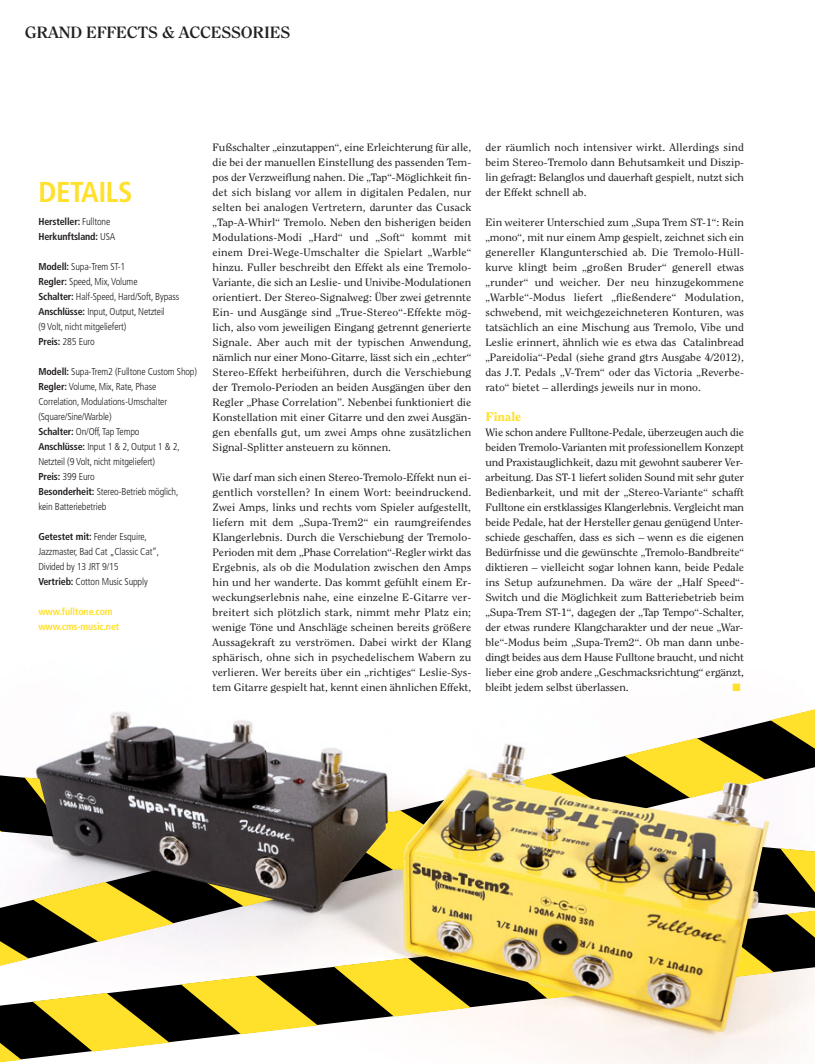
<style>
.page{position:relative;width:815px;height:1064px;background:#fff}
.page>*{position:absolute;margin:0;border:0;box-sizing:border-box;transform-origin:0 0}
.t1{font:700 condensed 28.75px "Frutiger LT Std";letter-spacing:-.015em;color:#ffe02a}
.t2{font:700 16.25px "Clearface Std";letter-spacing:-.015em;color:#231f20;scale:1.1 1}
.t3{font:800 12.5px "Clearface Std";color:#ffe02a;scale:1.1 1}
.t4{font:10.62px/15px "Clearface Std";letter-spacing:-.005em;color:#231f20;text-align:justify;scale:1.1 1}
.t5{font:10.62px "Zapf Dingbats";color:#ffe02a}
.t6{font:300 condensed 10px/15px "Frutiger LT Std";letter-spacing:-.015em;color:#231f20}
.t7{font:700 condensed 10px/15px "Frutiger LT Std";letter-spacing:-.015em;color:#231f20}
.t8{font:700 condensed 10px/15px "Frutiger LT Std";letter-spacing:-.015em;color:#ffe02a}
.s1{font-weight:300}
.s2{font-weight:700}
</style>
<div class="page">
<svg style="left:514px;top:999px;width:294px;height:65px;fill:#fcf5f2"></svg>
<svg style="left:0;top:767px;width:278px;height:296px"></svg>
<svg style="left:768px;top:709px;width:47px;height:290px"></svg>
<img style="left:38px;top:712px;width:730px;height:318px">
<h2 class="t2" style="left:25px;top:23px;width:243px">GRAND EFFECTS &amp; ACCESSORIES</h2>
<h1 class="t1" style="left:38px;top:177px;width:96px">DETAILS</h1>
<p class="t7" style="left:38px;top:214px;width:79px">Hersteller: <span class="s1">Fulltone<br></span>Herkunftsland: <span class="s1">USA</span></p>
<p class="t6" style="left:38px;top:259px;width:142px"><span class="s2">Modell:</span> Supa-Trem ST-1<br><span class="s2">Regler:</span> Speed, Mix, Volume<br><span class="s2">Schalter:</span> Half-Speed, Hard/Soft, Bypass<br><span class="s2">Anschlüsse:</span> Input, Output, Netzteil<br>(9 Volt, nicht mitgeliefert)<br><span class="s2">Preis:</span> 285 Euro</p>
<p class="t6" style="left:38px;top:364px;width:160px"><span class="s2">Modell:</span> Supa-Trem2 (Fulltone Custom Shop)<br><span class="s2">Regler:</span> Volume, Mix, Rate, Phase<br>Correlation, Modulations-Umschalter (Square/Sine/Warble)<br><span class="s2">Schalter:</span> On/Off, Tap Tempo<br><span class="s2">Anschlüsse:</span> Input 1 &amp; 2, Output 1 &amp; 2,<br>Netzteil (9 Volt, nicht mitgeliefert)<br><span class="s2">Preis:</span> 399 Euro<br><span class="s2">Besonderheit:</span> Stereo-Betrieb möglich,<br>kein Batteriebetrieb</p>
<p class="t6" style="left:38px;top:529px;width:122px"><span class="s2">Getestet mit:</span> Fender Esquire,<br>Jazzmaster, Bad Cat „Classic Cat“,<br>Divided by 13 JRT 9/15<br><span class="s2">Vertrieb:</span> Cotton Music Supply</p>
<p class="t8" style="left:38px;top:604px;width:83px">www.fulltone.com www.cms-music.net</p>
<p class="t4" style="left:213px;top:140px;width:237px">Fußschalter „einzutappen“, eine Erleichterung für alle, die bei der manuellen Einstellung des passenden Tem&shy;pos der Verzweiflung nahen. Die „Tap“-Möglichkeit fin&shy;det sich bislang vor allem in digitalen Pedalen, nur selten bei analogen Vertretern, darunter das Cusack „Tap-A-Whirl“ Tremolo. Neben den bisherigen beiden Modulations-Modi „Hard“ und „Soft“ kommt mit einem Drei-Wege-Umschalter die Spielart „Warble“ hinzu. Fuller beschreibt den Effekt als eine Tremolo-Variante, die sich an Leslie- und Univibe-Modulationen orientiert. Der Stereo-Signalweg: Über zwei getrennte Ein- und Ausgänge sind „True-Stereo“-Effekte mög&shy;lich, also vom jeweiligen Eingang getrennt generierte Signale. Aber auch mit der typischen Anwendung, nämlich nur einer Mono-Gitarre, lässt sich ein „echter“ Stereo-Effekt herbeiführen, durch die Verschiebung der Tremolo-Perioden an beiden Ausgängen über den Regler „Phase Correlation”. Nebenbei funktioniert die Konstellation mit einer Gitarre und den zwei Ausgän&shy;gen ebenfalls gut, um zwei Amps ohne zusätzlichen Signal-Splitter ansteuern zu können.</p>
<p class="t4" style="left:213px;top:470px;width:237px">Wie darf man sich einen Stereo-Tremolo-Effekt nun ei&shy;gentlich vorstellen? In einem Wort: beeindruckend.<br>Zwei Amps, links und rechts vom Spieler aufgestellt, liefern mit dem „Supa-Trem2“ ein raumgreifendes Klangerlebnis. Durch die Verschiebung der Tremolo-Perioden mit dem „Phase Correlation“-Regler wirkt das Ergebnis, als ob die Modulation zwischen den Amps hin und her wanderte. Das kommt gefühlt einem Er&shy;weckungserlebnis nahe, eine einzelne E-Gitarre ver&shy;breitert sich plötzlich stark, nimmt mehr Platz ein; wenige Töne und Anschläge scheinen bereits größere Aussagekraft zu verströmen. Dabei wirkt der Klang sphärisch, ohne sich in psychedelischem Wabern zu verlieren. Wer bereits über ein „richtiges“ Leslie-Sys&shy;tem Gitarre gespielt hat, kennt einen ähnlichen Effekt,</p>
<p class="t4" style="left:485px;top:140px;width:237px">der räumlich noch intensiver wirkt. Allerdings sind beim Stereo-Tremolo dann Behutsamkeit und Diszip&shy;lin gefragt: Belanglos und dauerhaft gespielt, nutzt sich der Effekt schnell ab.</p>
<p class="t4" style="left:485px;top:215px;width:237px">Ein weiterer Unterschied zum „Supa Trem ST-1“: Rein „mono“, mit nur einem Amp gespielt, zeichnet sich ein genereller Klangunterschied ab. Die Tremolo-Hüll&shy;kurve klingt beim „großen Bruder“ generell etwas „runder“ und weicher. Der neu hinzugekommene „Warble“-Modus liefert „fließendere“ Modulation, schwebend, mit weichgezeichneteren Konturen, was tatsächlich an eine Mischung aus Tremolo, Vibe und Leslie erinnert, ähnlich wie es etwa das Catalinbread „Pareidolia“-Pedal (siehe grand gtrs Ausgabe 4/2012), das J.T. Pedals „V-Trem“ oder das Victoria „Reverbe&shy;rato“ bietet – allerdings jeweils nur in mono.</p>
<p class="t3" style="left:485px;top:409px;width:34px">Finale</p>
<p class="t4" style="left:485px;top:425px;width:237px">Wie schon andere Fulltone-Pedale, überzeugen auch die beiden Tremolo-Varianten mit professionellem Konzept und Praxistauglichkeit, dazu mit gewohnt sauberer Ver&shy;arbeitung. Das ST-1 liefert soliden Sound mit sehr guter Bedienbarkeit, und mit der „Stereo-Variante“ schafft Fulltone ein erstklassiges Klangerlebnis. Vergleicht man beide Pedale, hat der Hersteller genau genügend Unter&shy;schiede geschaffen, dass es sich – wenn es die eigenen Bedürfnisse und die gewünschte „Tremolo-Bandbreite“ diktieren – vielleicht sogar lohnen kann, beide Pedale ins Setup aufzunehmen. Da wäre der „Half Speed“- Switch und die Möglichkeit zum Batteriebetrieb beim „Supa-Trem ST-1“, dagegen der „Tap Tempo“-Schalter, der etwas rundere Klangcharakter und der neue „War&shy;ble“- Modus beim „Supa-Trem2“. Ob man dann unbe&shy;dingt beides aus dem Hause Fulltone braucht, und nicht lieber eine grob andere „Geschmacksrichtung“ ergänzt, bleibt jedem selbst überlassen.</p>
<p class="t5" style="left:732px;top:682px;width:10px">■</p>
</div>
